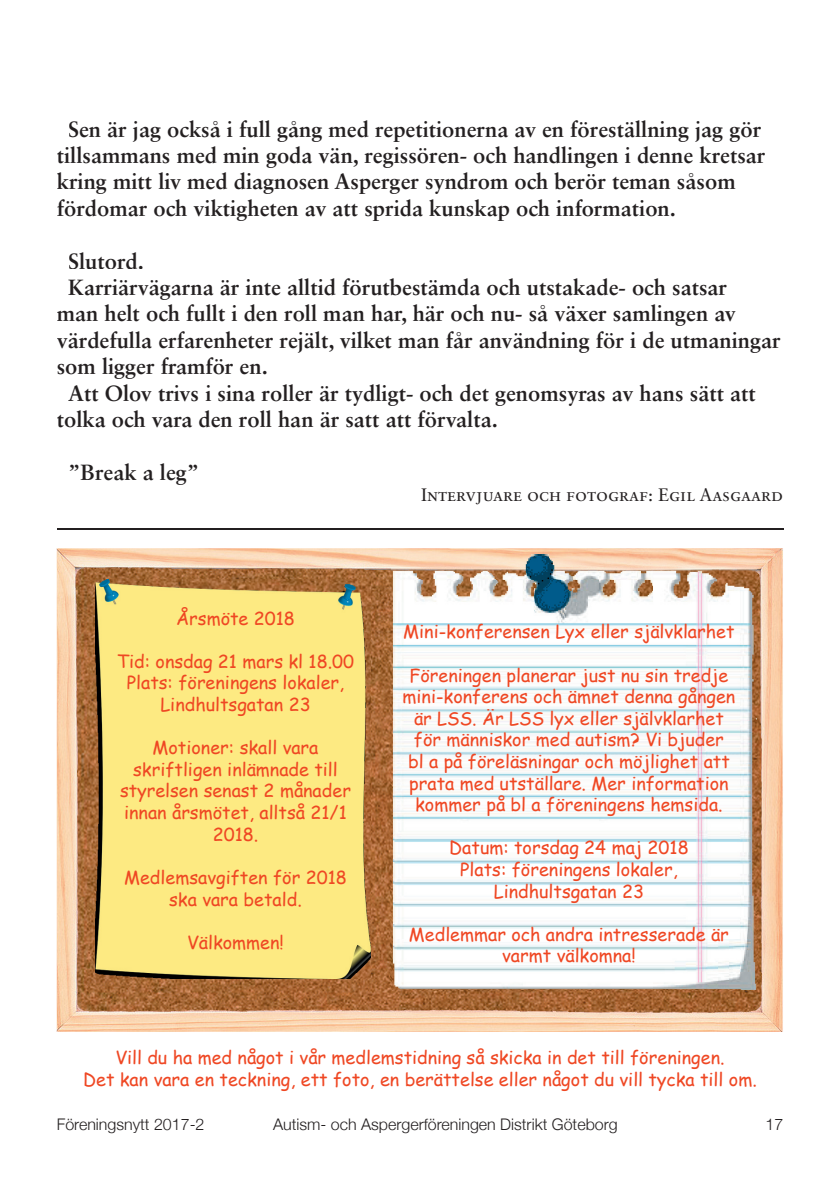
<style>
.page{position:relative;width:840px;height:1191px;background:#fff}
.page>*{position:absolute;margin:0;border:0;box-sizing:border-box;transform-origin:0 0}
.t1{font:22px/26.4px "Sabon Bold Os F";color:#231f20}
.t2{font:18px/21.6px "Comic Sans MS";color:#ef4723;text-align:center}
.t3{font:18px "Sabon Roman SC";color:#231f20}
.t4{font:300 16px "Helvetica Neue";color:#231f20}
</style>
<div class="page">
<img style="left:57px;top:548px;width:725px;height:484px">
<img style="left:95px;top:580px;width:275px;height:399px">
<img style="left:391px;top:554px;width:365px;height:435px">
<hr style="left:57px;top:528px;width:725px;height:2px;background:#231f20">
<p class="t1" style="left:57px;top:115px;width:709px;text-indent:11px">Sen är jag också i full gång med repetitionerna av en föreställning jag gör tillsammans med min goda vän, regissören- och handlingen i denne kretsar kring mitt liv med diagnosen Asperger syndrom och berör teman såsom fördomar och viktigheten av att sprida kunskap och information.</p>
<p class="t1" style="left:68px;top:247px;width:77px">Slutord.</p>
<p class="t1" style="left:68px;top:274px;width:660px">Karriärvägarna är inte alltid förutbestämda och utstakade- och satsar</p>
<p class="t1" style="left:57px;top:300px;width:680px">man helt och fullt i den roll man har, här och nu- så växer samlingen av</p>
<p class="t1" style="left:57px;top:326px;width:725px">värdefulla erfarenheter rejält, vilket man får användning för i de utmaningar</p>
<p class="t1" style="left:57px;top:353px;width:212px">som ligger framför en.</p>
<p class="t1" style="left:68px;top:379px;width:688px">Att Olov trivs i sina roller är tydligt- och det genomsyras av hans sätt att</p>
<p class="t1" style="left:57px;top:406px;width:442px">tolka och vara den roll han är satt att förvalta.</p>
<p class="t1" style="left:68px;top:458px;width:132px">”Break a leg”</p>
<p class="t3" style="left:421px;top:484px;width:363px">Intervjuare och fotograf: Egil Aasgaard</p>
<p class="t2" style="left:176px;top:606px;width:120px">Årsmöte 2018</p>
<p class="t2" style="left:117px;top:649px;width:238px">Tid: onsdag 21 mars kl 18.00<br>Plats: föreningens lokaler,<br>Lindhultsgatan 23</p>
<p class="t2" style="left:120px;top:736px;width:232px">Motioner: skall vara skriftligen inlämnade till styrelsen senast 2 månader innan årsmötet, alltså 21/1<br>2018.</p>
<p class="t2" style="left:124px;top:865px;width:224px">Medlemsavgiften för 2018 ska vara betald.</p>
<p class="t2" style="left:187px;top:930px;width:98px">Välkommen!</p>
<p class="t2" style="left:403px;top:620px;width:332px">Mini-konferensen Lyx eller självklarhet</p>
<p class="t2" style="left:402px;top:663px;width:334px">Föreningen planerar just nu sin tredje mini-konferens och ämnet denna gången är LSS. Är LSS lyx eller självklarhet för människor med autism? Vi bjuder<br>bl a på föreläsningar och möjlighet att prata med utställare. Mer information kommer på bl a föreningens hemsida.</p>
<p class="t2" style="left:449px;top:836px;width:241px">Datum: torsdag 24 maj 2018<br>Plats: föreningens lokaler,<br>Lindhultsgatan 23</p>
<p class="t2" style="left:409px;top:922px;width:321px">Medlemmar och andra intresserade är varmt välkomna!</p>
<p class="t2" style="left:83px;top:1046px;width:674px">Vill du ha med något i vår medlemstidning så skicka in det till föreningen.<br>Det kan vara en teckning, ett foto, en berättelse eller något du vill tycka till om.</p>
<p class="t4" style="left:57px;top:1114px;width:149px">Föreningsnytt 2017-2</p>
<p class="t4" style="left:273px;top:1114px;width:346px">Autism- och Aspergerföreningen Distrikt Göteborg</p>
<p class="t4" style="left:765px;top:1114px;width:19px">17</p>
</div>
